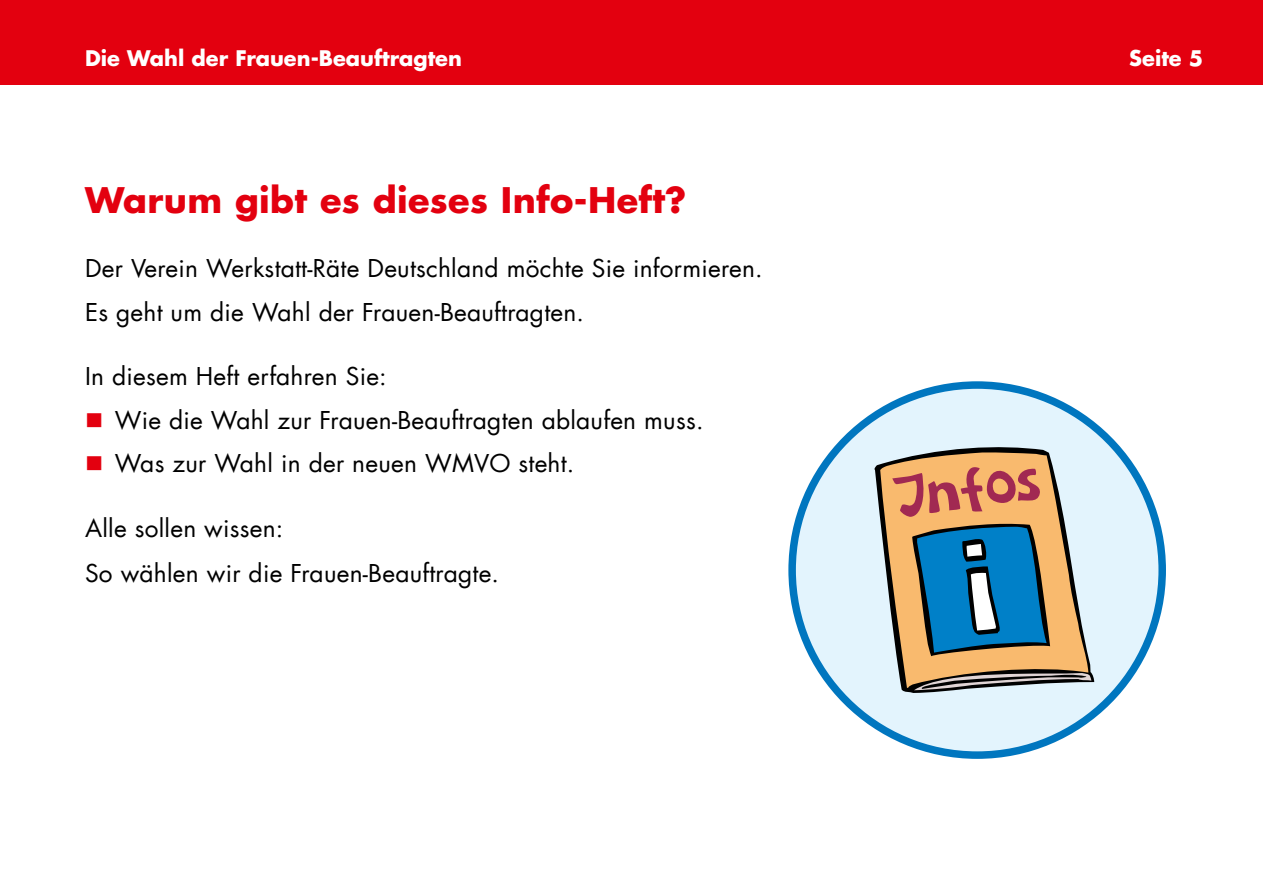
<style>
.page{position:relative;width:1263px;height:893px;background:#fff}
.page>*{position:absolute;margin:0;border:0;box-sizing:border-box;transform-origin:0 0}
.t1{font:700 34.5px "Futura Com";letter-spacing:.01em;color:#e3000f}
.t2{font:24px/43.5px "Futura Com";letter-spacing:.01em;color:#000}
.t3{font:700 21px "Futura Com";color:#fff}
.s1{color:#e3000f}
</style>
<div class="page">
<div style="left:792px;top:385px;width:370px;height:370px;background:#e3f4fd;border-radius:50%"></div>
<svg style="left:874px;top:447px;width:220px;height:246px"></svg>
<svg style="left:914px;top:669px;width:177px;height:21px"></svg>
<svg style="left:880px;top:452px;width:208px;height:236px"></svg>
<svg style="left:892px;top:465px;width:158px;height:191px;background:#7d8786"></svg>
<div style="left:0;top:0;width:1263px;height:85px;background:#e3000f"></div>
<p class="t3" style="left:85px;top:42px;width:378px">Die Wahl der Frauen-Beauftragten</p>
<p class="t3" style="left:1129px;top:42px;width:76px">Seite 5</p>
<h1 class="t1" style="left:85px;top:173px;width:603px">Warum gibt es dieses Info-Heft?</h1>
<p class="t2" style="left:85px;top:246px;width:679px">Der Verein Werkstatt-Räte Deutschland möchte Sie informieren.<br>Es geht um die Wahl der Frauen-Beauftragten.</p>
<p class="t2" style="left:85px;top:354px;width:303px">In diesem Heft erfahren Sie:</p>
<p class="t2" style="left:85px;top:398px;width:620px"><span class="s1">■</span> Wie die Wahl zur Frauen-Beauftragten ablaufen muss.</p>
<p class="t2" style="left:85px;top:441px;width:491px"><span class="s1">■</span> Was zur Wahl in der neuen WMVO steht.</p>
<p class="t2" style="left:85px;top:505px;width:416px;line-height:45px">Alle sollen wissen:<br>So wählen wir die Frauen-Beauftragte.</p>
</div>
